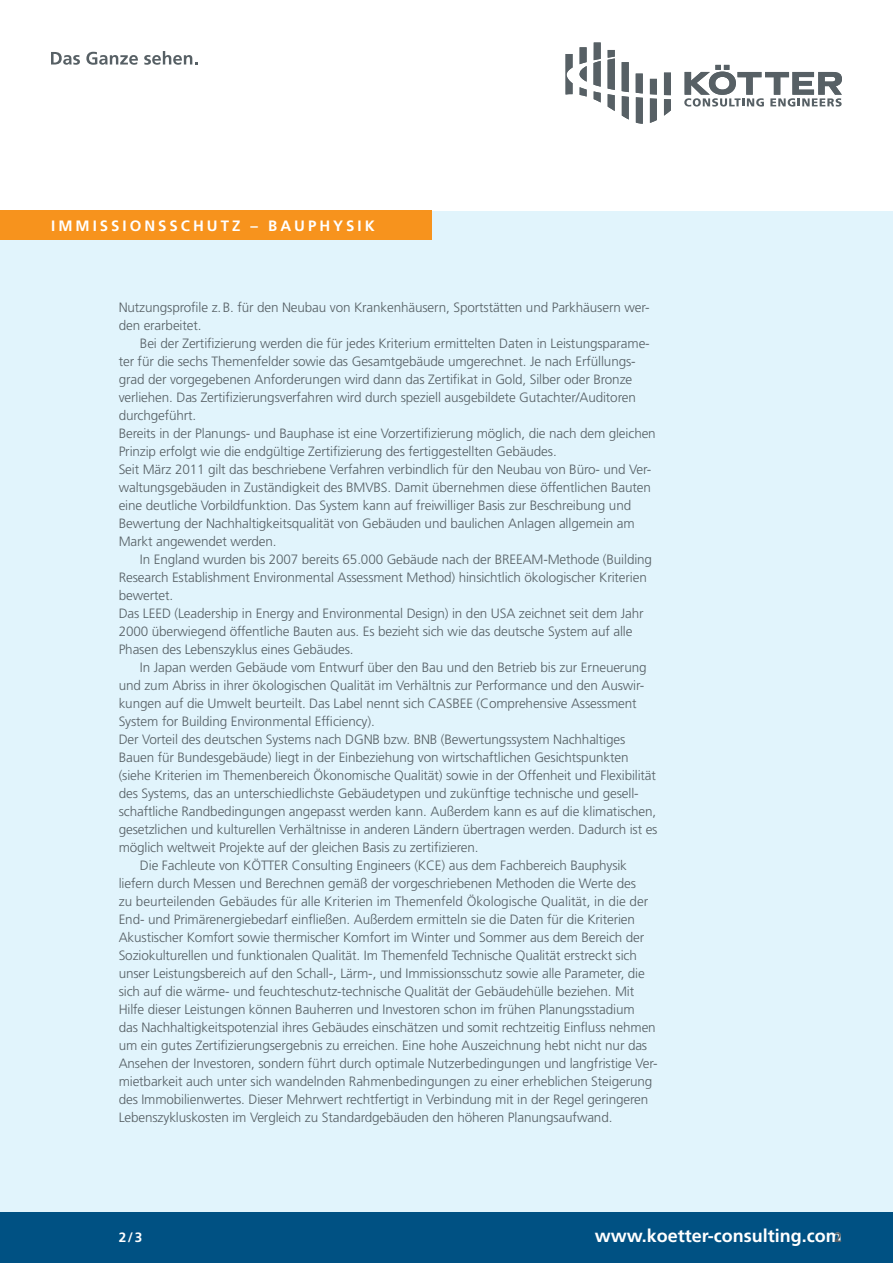
<style>
.page{position:relative;width:893px;height:1263px;background:#fff}
.page>*{position:absolute;margin:0;border:0;box-sizing:border-box;transform-origin:0 0}
.t1{font:700 18px "Frutiger LT Std";color:#fff}
.t2{font:700 15px "Frutiger LT Std";letter-spacing:.2em;color:#fff}
.t3{font:300 13.5px/18px "Frutiger LT Std";letter-spacing:-.01em;color:#576065}
.t4{font:700 13.5px "Frutiger LT Std";color:#fff}
.s1{font-size:13.5px;color:#576065}
</style>
<div class="page">
<div style="left:0;top:210px;width:893px;height:1053px;background:#e1f4fc"></div>
<div style="left:0;top:1212px;width:893px;height:51px;background:#005183"></div>
<svg style="left:566px;top:43px;width:105px;height:81px"></svg>
<svg style="left:684px;top:65px;width:158px;height:42px"></svg>
<svg style="left:51px;top:52px;width:29px;height:13px"></svg>
<svg style="left:86px;top:52px;width:52px;height:13px"></svg>
<svg style="left:144px;top:51px;width:53px;height:14px"></svg>
<div style="left:0;top:210px;width:432px;height:30px;background:#f7931d"></div>
<p class="t2" style="left:51px;top:217px;width:325px">IMMISSIONSSCHUTZ – BAUPHYSIK</p>
<p class="t3" style="left:119px;top:299px;width:532px">Nutzungsprofile z.B. für den Neubau von Krankenhäusern, Sportstätten und Parkhäusern wer&shy;den erarbeitet.</p>
<p class="t3" style="left:119px;top:335px;width:539px;text-indent:21px">Bei der Zertifizierung werden die für jedes Kriterium ermittelten Daten in Leistungsparame&shy;ter für die sechs Themenfelder sowie das Gesamtgebäude umgerechnet. Je nach Erfüllungs&shy;grad der vorgegebenen Anforderungen wird dann das Zertifikat in Gold, Silber oder Bronze verliehen. Das Zertifizierungsverfahren wird durch speziell ausgebildete Gutachter/Auditoren durchgeführt.<br>Bereits in der Planungs- und Bauphase ist eine Vorzertifizierung möglich, die nach dem gleichen Prinzip erfolgt wie die endgültige Zertifizierung des fertiggestellten Gebäudes.<br>Seit März 2011 gilt das beschriebene Verfahren verbindlich für den Neubau von Büro- und Ver&shy;waltungsgebäuden in Zuständigkeit des BMVBS. Damit übernehmen diese öffentlichen Bauten eine deutliche Vorbildfunktion. Das System kann auf freiwilliger Basis zur Beschreibung und Bewertung der Nachhaltigkeitsqualität von Gebäuden und baulichen Anlagen allgemein am Markt angewendet werden.</p>
<p class="t3" style="left:119px;top:550px;width:535px;text-indent:21px">In England wurden bis 2007 bereits 65.000 Gebäude nach der BREEAM-Methode (Building Research Establishment Environmental Assessment Method) hinsichtlich ökologischer Kriterien bewertet.<br>Das LEED (Leadership in Energy and Environmental Design) in den USA zeichnet seit dem Jahr 2000 überwiegend öffentliche Bauten aus. Es bezieht sich wie das deutsche System auf alle Phasen des Lebenszyklus eines Gebäudes.</p>
<p class="t3" style="left:140px;top:658px;width:508px">In Japan werden Gebäude vom Entwurf über den Bau und den Betrieb bis zur Erneuerung</p>
<p class="t3" style="left:119px;top:676px;width:527px">und zum Abriss in ihrer ökologischen Qualität im Verhältnis zur Performance und den Auswir-</p>
<p class="t3" style="left:119px;top:694px;width:519px">kungen auf die Umwelt beurteilt. Das Label nennt sich CASBEE (Comprehensive Assessment</p>
<p class="t3" style="left:119px;top:712px;width:258px">System for Building Environmental Efficiency).</p>
<p class="t3" style="left:119px;top:730px;width:508px">Der Vorteil des deutschen Systems nach DGNB bzw. BNB (Bewertungssystem Nachhaltiges</p>
<p class="t3" style="left:119px;top:748px;width:511px">Bauen für Bundesgebäude) liegt in der Einbeziehung von wirtschaftlichen Gesichtspunkten</p>
<p class="t3" style="left:119px;top:766px;width:539px">(siehe Kriterien im Themenbereich Ökonomische Qualität) sowie in der Offenheit und Flexibilität</p>
<p class="t3" style="left:119px;top:784px;width:521px">des Systems, das an unterschiedlichste Gebäudetypen und zukünftige technische und gesell-</p>
<p class="t3" style="left:119px;top:802px;width:539px">schaftliche Randbedingungen angepasst werden kann. Außerdem kann es auf die klimatischen,</p>
<p class="t3" style="left:119px;top:820px;width:540px">gesetzlichen und kulturellen Verhältnisse in anderen Ländern übertragen werden. Dadurch ist es</p>
<p class="t3" style="left:119px;top:838px;width:361px">möglich weltweit Projekte auf der gleichen Basis zu zertifizieren.</p>
<p class="t3" style="left:140px;top:856px;width:489px">Die Fachleute von KÖTTER Consulting Engineers (KCE) aus dem Fachbereich Bauphysik</p>
<p class="t3" style="left:119px;top:874px;width:519px">liefern durch Messen und Berechnen gemäß der vorgeschriebenen Methoden die Werte des</p>
<p class="t3" style="left:119px;top:892px;width:531px">zu beurteilenden Gebäudes für alle Kriterien im Themenfeld Ökologische Qualität, in die der</p>
<p class="t3" style="left:119px;top:910px;width:518px">End- und Primärenergiebedarf einfließen. Außerdem ermitteln sie die Daten für die Kriterien</p>
<p class="t3" style="left:119px;top:928px;width:527px">Akustischer Komfort sowie thermischer Komfort im Winter und Sommer aus dem Bereich der</p>
<p class="t3" style="left:119px;top:946px;width:520px">Soziokulturellen und funktionalen Qualität. Im Themenfeld Technische Qualität erstreckt sich</p>
<p class="t3" style="left:119px;top:964px;width:528px">unser Leistungsbereich auf den Schall-, Lärm-, und Immissionsschutz sowie alle Parameter, die</p>
<p class="t3" style="left:119px;top:982px;width:517px">sich auf die wärme- und feuchteschutz-technische Qualität der Gebäudehülle beziehen. Mit</p>
<p class="t3" style="left:119px;top:1000px;width:518px">Hilfe dieser Leistungen können Bauherren und Investoren schon im frühen Planungsstadium</p>
<p class="t3" style="left:119px;top:1018px;width:539px">das Nachhaltigkeitspotenzial ihres Gebäudes einschätzen und somit rechtzeitig Einfluss nehmen</p>
<p class="t3" style="left:119px;top:1036px;width:530px">um ein gutes Zertifizierungsergebnis zu erreichen. Eine hohe Auszeichnung hebt nicht nur das</p>
<p class="t3" style="left:119px;top:1054px;width:540px">Ansehen der Investoren, sondern führt durch optimale Nutzerbedingungen und langfristige Ver-</p>
<p class="t3" style="left:119px;top:1072px;width:535px">mietbarkeit auch unter sich wandelnden Rahmenbedingungen zu einer erheblichen Steigerung</p>
<p class="t3" style="left:119px;top:1090px;width:531px">des Immobilienwertes. Dieser Mehrwert rechtfertigt in Verbindung mit in der Regel geringeren</p>
<p class="t3" style="left:119px;top:1108px;width:495px">Lebenszykluskosten im Vergleich zu Standardgebäuden den höheren Planungsaufwand.</p>
<p class="t4" style="left:119px;top:1229px;width:25px">2/3</p>
<h1 class="t1" style="left:595px;top:1225px;width:249px">www.koetter-consulting.com<span class="s1">2</span></h1>
</div>
